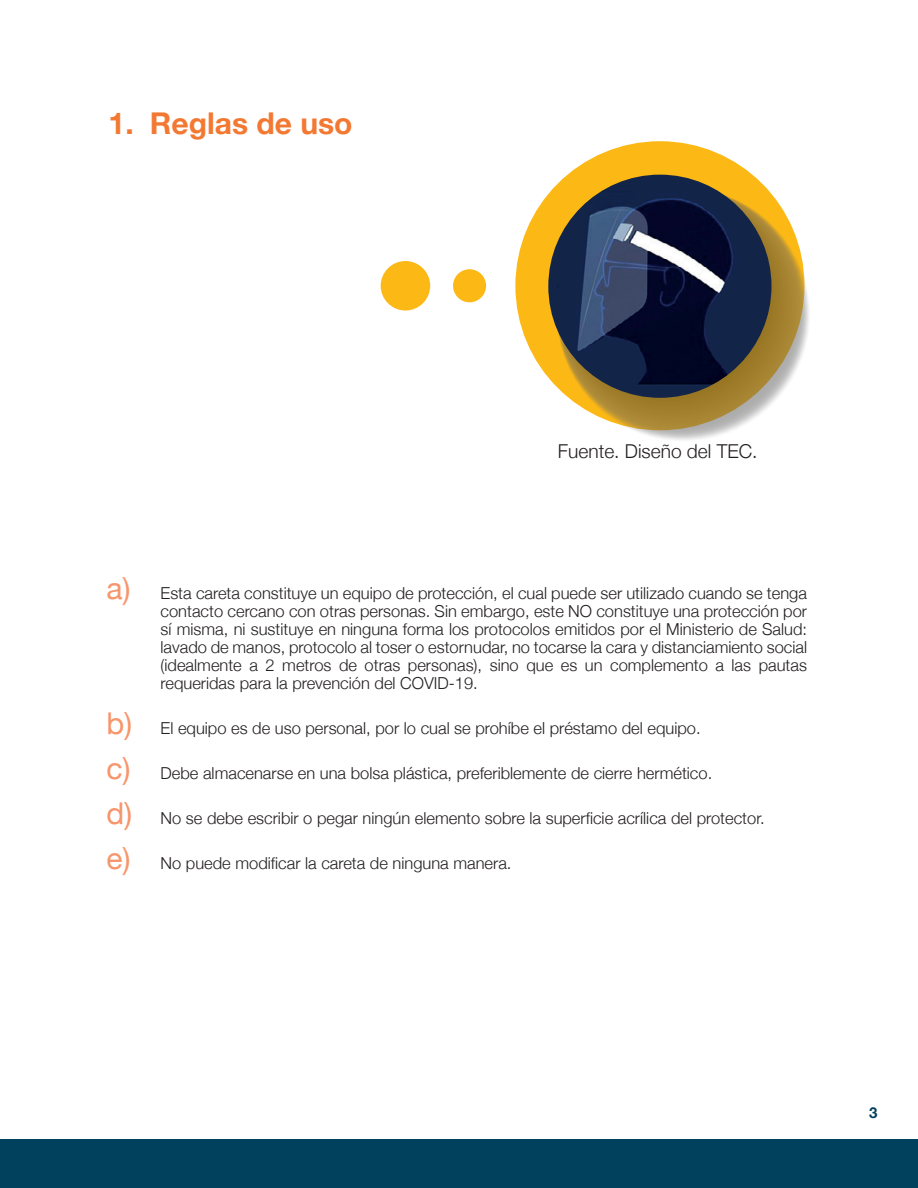
<style>
.page{position:relative;width:918px;height:1188px;background:#fff}
.page>*{position:absolute;margin:0;border:0;box-sizing:border-box;transform-origin:0 0}
.t1{font:700 30px "Helvetica Neue";color:#f37932}
.t2{font:300 19.2px "Helvetica Neue";color:#231f20}
.t3{font:300 16.5px/18px "Helvetica Neue";color:#231f20;text-align:justify}
.t4{font:700 15px "Helvetica Neue";color:#02415e}
.s1{font-weight:400;font-size:30px;color:#f7956b}
</style>
<div class="page">
<div style="left:0;top:1139px;width:918px;height:49px;background:#02415e"></div>
<div style="left:381px;top:261px;width:49px;height:50px;background:#fcb814;border-radius:50%"></div>
<div style="left:453px;top:269px;width:33px;height:33px;background:#fcb814;border-radius:50%"></div>
<svg style="left:515px;top:141px;width:289px;height:289px;background:#d7a220"></svg>
<img style="left:548px;top:175px;width:224px;height:223px;border-radius:112px">
<h1 class="t1" style="left:109px;top:100px;width:245px">1. Reglas de uso</h1>
<p class="t2" style="left:558px;top:435px;width:201px">Fuente. Diseño del TEC.</p>
<p class="t3" style="left:161px;top:583px;width:648px;text-indent:-54px"><span class="s1">a)</span> Esta careta constituye un equipo de protección, el cual puede ser utilizado cuando se tenga contacto cercano con otras personas. Sin embargo, este NO constituye una protección por sí misma, ni sustituye en ninguna forma los protocolos emitidos por el Ministerio de Salud: lavado de manos, protocolo al toser o estornudar, no tocarse la cara y distanciamiento social (idealmente a 2 metros de otras personas), sino que es un complemento a las pautas requeridas para la prevención del COVID-19.</p>
<p class="t3" style="left:107px;top:718px;width:596px"><span class="s1">b)</span> El equipo es de uso personal, por lo cual se prohíbe el préstamo del equipo.</p>
<p class="t3" style="left:107px;top:763px;width:607px"><span class="s1">c)</span> Debe almacenarse en una bolsa plástica, preferiblemente de cierre hermético.</p>
<p class="t3" style="left:107px;top:808px;width:660px"><span class="s1">d)</span> No se debe escribir o pegar ningún elemento sobre la superficie acrílica del protector.</p>
<p class="t3" style="left:107px;top:853px;width:406px"><span class="s1">e)</span> No puede modificar la careta de ninguna manera.</p>
<p class="t4" style="left:869px;top:1101px;width:10px">3</p>
</div>
